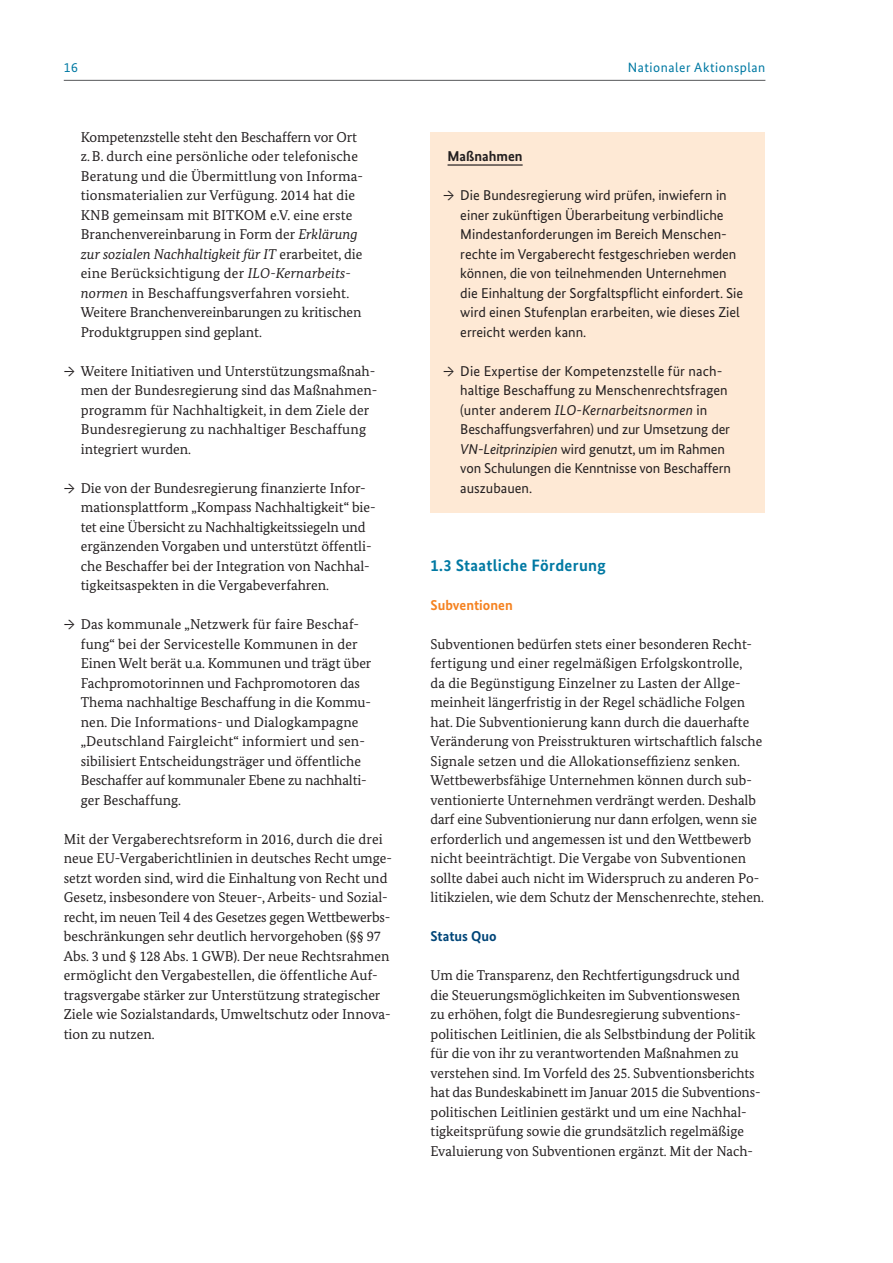
<style>
.page{position:relative;width:893px;height:1263px;background:#fff}
.page>*{position:absolute;margin:0;border:0;box-sizing:border-box;transform-origin:0 0}
.t1{font:700 16.5px "Bundes Sans";letter-spacing:.02em;color:#0079a3}
.t2{font:14.25px/19.5px "Bundes Serif";color:#231f20}
.t3{font:14.25px/19.5px "Bundes Sans";color:#231f20}
.t4{font:700 14.25px "Bundes Sans";color:#f58220}
.t5{font:700 14.25px "Bundes Sans";color:#231f20}
.t6{font:700 14.25px "Bundes Sans";color:#004578}
.t7{font:13.5px "Bundes Sans";letter-spacing:.04em;color:#0079a3}
.s1{font-style:italic}
.s2{font-family:"Bundes Serif"}
</style>
<div class="page">
<hr style="left:64px;top:80px;width:701px;height:1px;background:#57585a">
<div style="left:431px;top:132px;width:334px;height:380px;background:#fee9d5"></div>
<hr style="left:448px;top:164px;width:75px;height:2px;background:#231f20">
<p class="t7" style="left:64px;top:59px;width:16px">16</p>
<p class="t7" style="left:628px;top:59px;width:139px">Nationaler Aktionsplan</p>
<p class="t2" style="left:81px;top:127px;width:283px">Kompetenzstelle steht den Beschaffern vor Ort z.B. durch eine persönliche oder telefonische Beratung und die Übermittlung von Informa&shy;tionsmaterialien zur Verfügung. 2014 hat die KNB gemeinsam mit BITKOM e.V. eine erste Branchenvereinbarung in Form der <span class="s1">Erklärung zur sozialen Nachhaltigkeit für IT</span> erarbeitet, die eine Berücksichtigung der <span class="s1">ILO-Kernarbeits&shy;normen</span> in Beschaffungsverfahren vorsieht.<br>Weitere Branchenvereinbarungen zu kritischen Produktgruppen sind geplant.</p>
<p class="t2" style="left:81px;top:361px;width:298px;text-indent:-17px">→ Weitere Initiativen und Unterstützungsmaßnah&shy;men der Bundesregierung sind das Maßnahmen&shy;programm für Nachhaltigkeit, in dem Ziele der Bundesregierung zu nachhaltiger Beschaffung integriert wurden.</p>
<p class="t2" style="left:81px;top:478px;width:296px;text-indent:-17px">→ Die von der Bundesregierung finanzierte Infor&shy;mationsplattform „Kompass Nachhaltigkeit“ bie&shy;tet eine Übersicht zu Nachhaltigkeitssiegeln und ergänzenden Vorgaben und unterstützt öffentli&shy;che Beschaffer bei der Integration von Nachhal&shy;tigkeitsaspekten in die Vergabeverfahren.</p>
<p class="t2" style="left:81px;top:614px;width:292px;text-indent:-17px">→ Das kommunale „Netzwerk für faire Beschaf&shy;fung“ bei der Servicestelle Kommunen in der Einen Welt berät u.a. Kommunen und trägt über Fachpromotorinnen und Fachpromotoren das Thema nachhaltige Beschaffung in die Kommu&shy;nen. Die Informations- und Dialogkampagne „Deutschland Fairgleicht“ informiert und sen&shy;sibilisiert Entscheidungsträger und öffentliche Beschaffer auf kommunaler Ebene zu nachhalti&shy;ger Beschaffung.</p>
<p class="t2" style="left:64px;top:829px;width:330px">Mit der Vergaberechtsreform in 2016, durch die drei neue EU-Vergaberichtlinien in deutsches Recht umge&shy;setzt worden sind, wird die Einhaltung von Recht und Gesetz, insbesondere von Steuer-, Arbeits- und Sozial&shy;recht, im neuen Teil 4 des Gesetzes gegen Wettbewerbs&shy;beschränkungen sehr deutlich hervorgehoben (§§ 97<br>Abs. 3 und § 128 Abs. 1 GWB). Der neue Rechtsrahmen ermöglicht den Vergabestellen, die öffentliche Auf&shy;tragsvergabe stärker zur Unterstützung strategischer Ziele wie Sozialstandards, Umweltschutz oder Innova&shy;tion zu nutzen.</p>
<p class="t5" style="left:448px;top:148px;width:77px">Maßnahmen</p>
<p class="t3" style="left:460px;top:185px;width:284px;text-indent:-17px"><span class="s2">→</span> Die Bundesregierung wird prüfen, inwiefern in einer zukünftigen Überarbeitung verbindliche Mindestanforderungen im Bereich Menschen&shy;rechte im Vergaberecht festgeschrieben werden können, die von teilnehmenden Unternehmen die Einhaltung der Sorgfaltspflicht einfordert. Sie wird einen Stufenplan erarbeiten, wie dieses Ziel erreicht werden kann.</p>
<p class="t3" style="left:460px;top:361px;width:272px;text-indent:-17px"><span class="s2">→</span> Die Expertise der Kompetenzstelle für nach&shy;haltige Beschaffung zu Menschenrechtsfragen (unter anderem <span class="s1">ILO-Kernarbeitsnormen</span> in Beschaffungsverfahren) und zur Umsetzung der <span class="s1">VN-Leitprinzipien</span> wird genutzt, um im Rahmen von Schulungen die Kenntnisse von Beschaffern auszubauen.</p>
<p class="t1" style="left:431px;top:555px;width:177px">1.3 Staatliche Förderung</p>
<p class="t4" style="left:431px;top:596px;width:84px">Subventionen</p>
<p class="t2" style="left:431px;top:634px;width:335px">Subventionen bedürfen stets einer besonderen Recht&shy;fertigung und einer regelmäßigen Erfolgskontrolle,<br>da die Begünstigung Einzelner zu Lasten der Allge&shy;meinheit längerfristig in der Regel schädliche Folgen hat. Die Subventionierung kann durch die dauerhafte Veränderung von Preisstrukturen wirtschaftlich falsche Signale setzen und die Allokationseffizienz senken.<br>Wettbewerbsfähige Unternehmen können durch sub&shy;ventionierte Unternehmen verdrängt werden. Deshalb darf eine Subventionierung nur dann erfolgen, wenn sie erforderlich und angemessen ist und den Wettbewerb nicht beeinträchtigt. Die Vergabe von Subventionen sollte dabei auch nicht im Widerspruch zu anderen Po&shy;litikzielen, wie dem Schutz der Menschenrechte, stehen.</p>
<p class="t6" style="left:431px;top:928px;width:67px">Status Quo</p>
<p class="t2" style="left:431px;top:965px;width:330px">Um die Transparenz, den Rechtfertigungsdruck und die Steuerungsmöglichkeiten im Subventionswesen<br>zu erhöhen, folgt die Bundesregierung subventions&shy;politischen Leitlinien, die als Selbstbindung der Politik für die von ihr zu verantwortenden Maßnahmen zu verstehen sind. Im Vorfeld des 25. Subventionsberichts hat das Bundeskabinett im Januar 2015 die Subventions&shy;politischen Leitlinien gestärkt und um eine Nachhal&shy;tigkeitsprüfung sowie die grundsätzlich regelmäßige Evaluierung von Subventionen ergänzt. Mit der Nach-</p>
</div>
